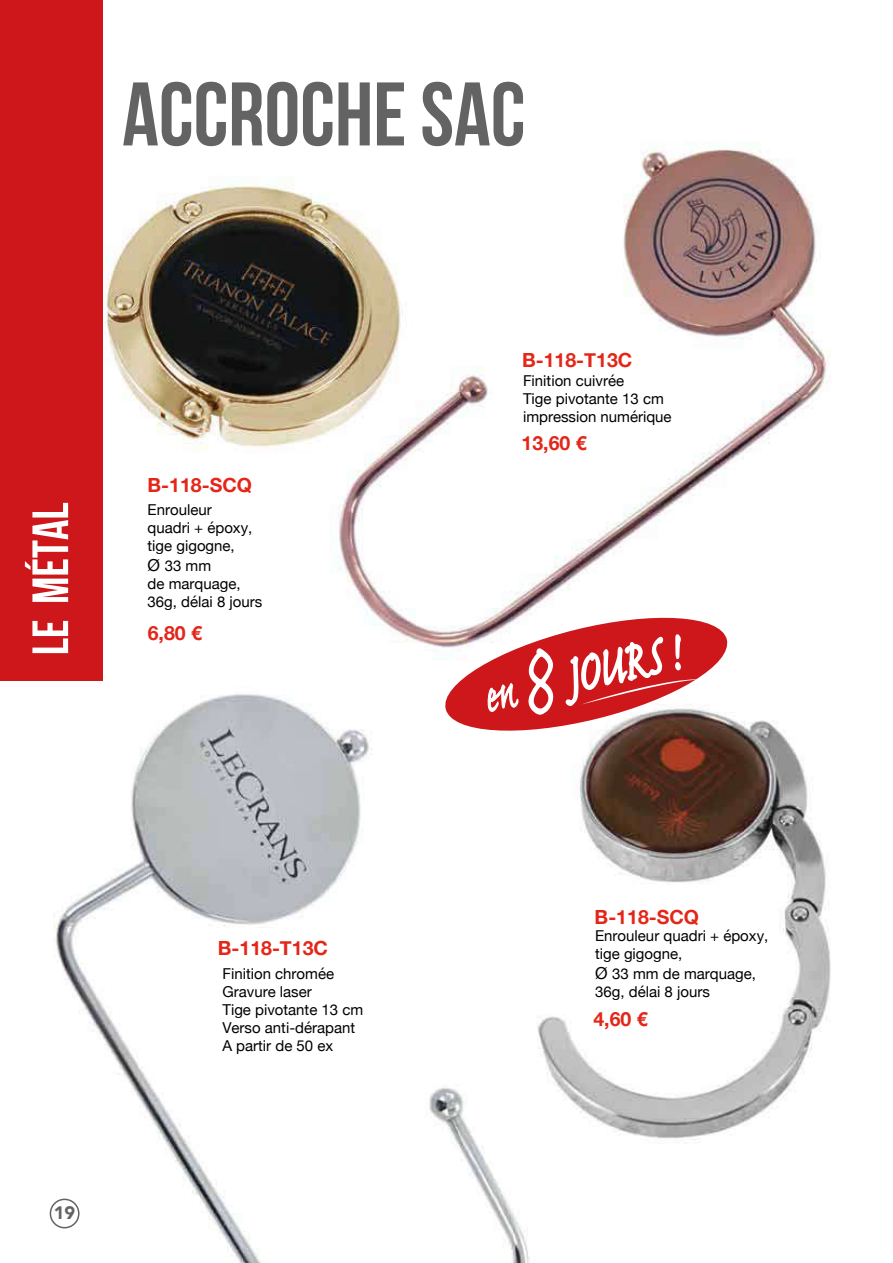
<style>
.page{position:relative;width:893px;height:1263px;background:#fff}
.page>*{position:absolute;margin:0;border:0;box-sizing:border-box;transform-origin:0 0}
.t1{font:700 90px "Bebas Neue";color:#646363}
.t2{font:71.4px "Caflisch Script Pro";color:#fff;scale:.68 1}
.t3{font:51px "Bebas Neue";color:#fff}
.t4{font:700 19.5px "Helvetica Neue";color:#e42618}
.t5{font:900 18px "Avenir";color:#646363}
.t6{font:15px/18px "Helvetica Neue";color:#010101}
.s1{font-size:16.5px}
.s2{font-size:61.5px}
</style>
<div class="page">
<img style="left:53px;top:125px;width:778px;height:1138px">
<div style="left:0;top:0;width:102px;height:680px;background:#cd171a"></div>
<div style="left:50px;top:1198px;width:30px;height:30px;border:2px solid #646363;border-radius:50%"></div>
<svg style="left:440px;top:559px;width:293px;height:276px"></svg>
<h1 class="t1" style="left:122px;top:65px;width:405px">ACCROCHE SAC</h1>
<h3 class="t3" style="left:23px;top:655px;width:154px;rotate:-90deg">LE MÉTAL</h3>
<h3 class="t4" style="left:148px;top:470px;width:106px">B-118-SCQ</h3>
<p class="t6" style="left:148px;top:501px;width:106px">Enrouleur quadri + époxy, tige gigogne,</p>
<p class="t6" style="left:148px;top:557px;width:116px"><span class="s1">Ø</span> 33 mm<br>de marquage,<br>36g, délai 8 jours</p>
<h3 class="t4" style="left:148px;top:618px;width:56px">6,80 €</h3>
<p class="t5" style="left:54px;top:1198px;width:23px">19</p>
<h3 class="t4" style="left:218px;top:932px;width:112px">B-118-T13C</h3>
<p class="t6" style="left:222px;top:966px;width:142px">Finition chromée<br>Gravure laser<br>Tige pivotante 13 cm<br>Verso anti-dérapant<br>A partir de 50 ex</p>
<h3 class="t4" style="left:522px;top:345px;width:112px">B-118-T13C</h3>
<p class="t6" style="left:523px;top:373px;width:150px">Finition cuivrée<br>Tige pivotante 13 cm impression numérique</p>
<h3 class="t4" style="left:522px;top:428px;width:67px">13,60 €</h3>
<h2 class="t2" style="left:475px;top:659px;width:295px;rotate:-13deg"><span class="s2">en</span> JOURS !</h2>
<h3 class="t4" style="left:595px;top:902px;width:106px">B-118-SCQ</h3>
<p class="t6" style="left:595px;top:928px;width:175px">Enrouleur quadri + époxy, tige gigogne,</p>
<p class="t6" style="left:595px;top:966px;width:162px"><span class="s1">Ø</span> 33 mm de marquage,<br>36g, délai 8 jours</p>
<h3 class="t4" style="left:593px;top:1004px;width:56px">4,60 €</h3>
</div>
